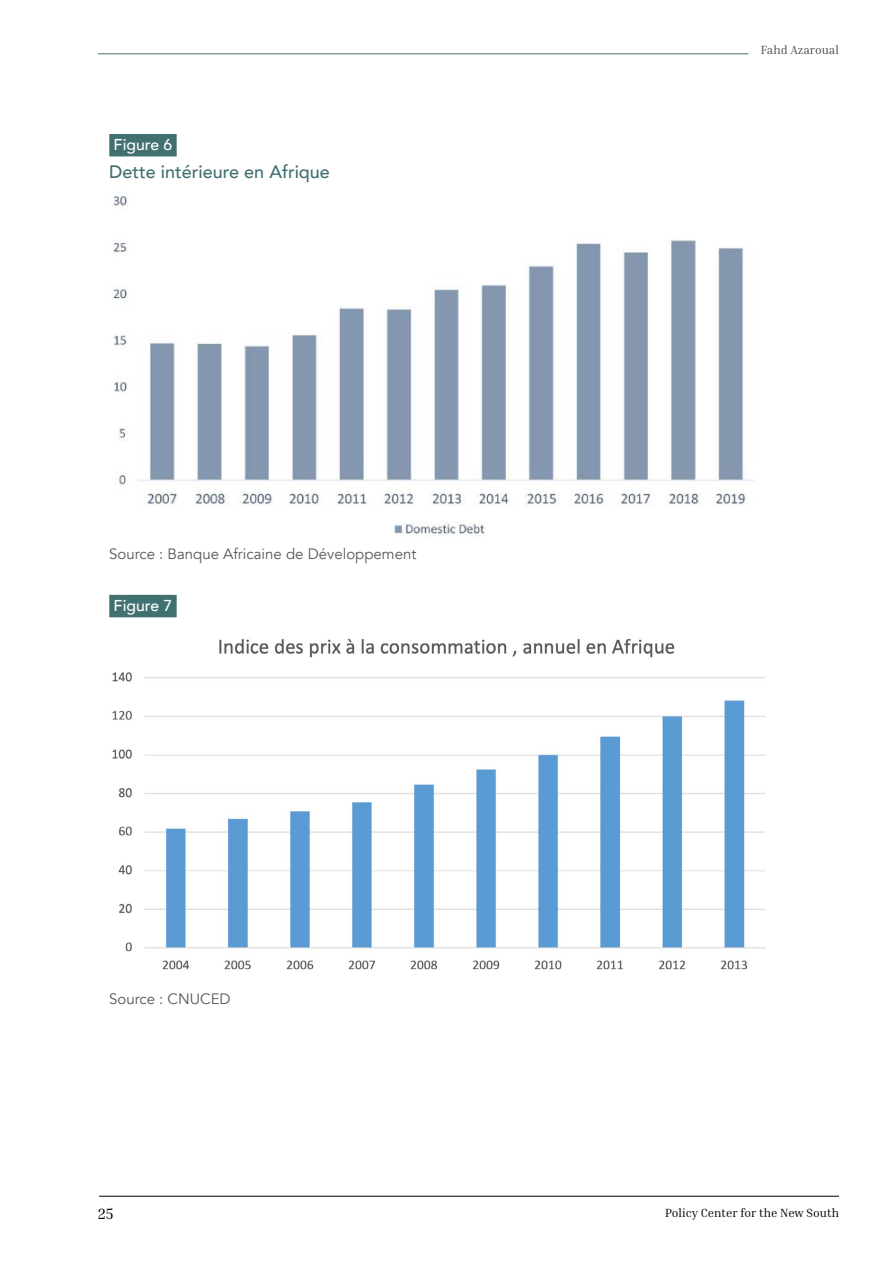
<style>
.page{position:relative;width:893px;height:1263px;background:#fff}
.page>*{position:absolute;margin:0;border:0;box-sizing:border-box;transform-origin:0 0}
.t1{font:500 18px "Avenir";color:#417071}
.t2{font:500 15.75px "Avenir";color:#fff}
.t3{font:15px "Avenir";color:#58585c}
.t4{font:15px "Inria Serif";color:#000}
.t5{font:12px "Inria Serif";color:#000}
.t6{font:12px "Inria Serif";color:#4a4a4a}
</style>
<div class="page">
<hr style="left:99px;top:1196px;width:740px;height:1px;background:#000">
<hr style="left:98px;top:54px;width:650px;height:1px;background:#417071">
<div style="left:109px;top:134px;width:68px;height:22px;background:#417071"></div>
<div style="left:109px;top:595px;width:68px;height:22px;background:#417071"></div>
<img style="left:113px;top:196px;width:641px;height:339px">
<img style="left:112px;top:638px;width:654px;height:332px">
<p class="t2" style="left:114px;top:131px;width:60px">Figure 6</p>
<p class="t1" style="left:109px;top:156px;width:222px">Dette intérieure en Afrique</p>
<p class="t3" style="left:109px;top:545px;width:309px">Source : Banque Africaine de Développement</p>
<p class="t2" style="left:114px;top:591px;width:60px">Figure 7</p>
<p class="t3" style="left:109px;top:990px;width:123px">Source : CNUCED</p>
<p class="t6" style="left:761px;top:42px;width:80px">Fahd Azaroual</p>
<p class="t4" style="left:98px;top:1204px;width:17px">25</p>
<p class="t5" style="left:665px;top:1205px;width:175px">Policy Center for the New South</p>
</div>
